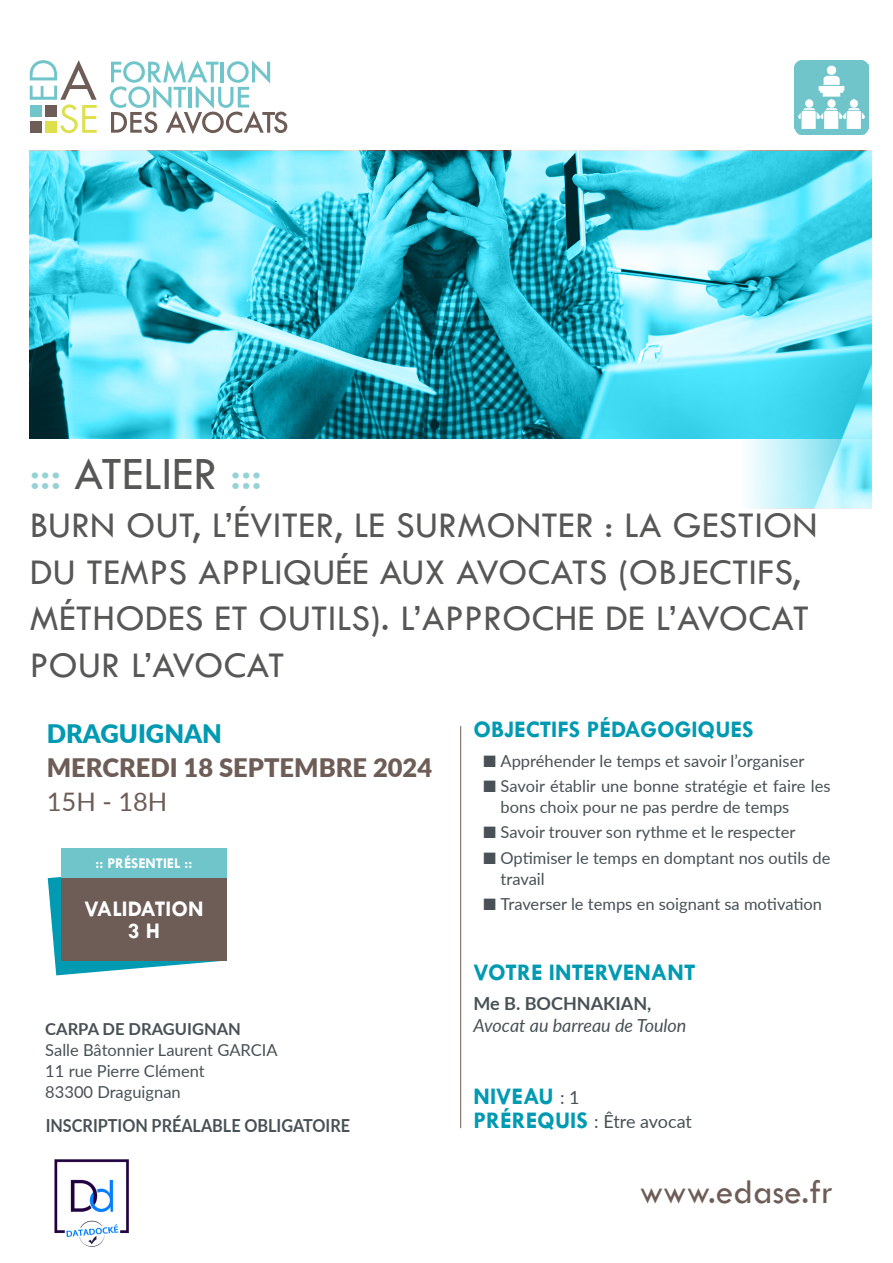
<style>
.page{position:relative;width:893px;height:1263px;background:#fff}
.page>*{position:absolute;margin:0;border:0;box-sizing:border-box;transform-origin:0 0}
.t1{font:48px "Tw Cen";color:#575756}
.t2{font:37.5px/46.5px "Tw Cen";letter-spacing:.01em;color:#575756}
.t3{font:35.25px "Tw Cen";color:#6e5d57}
.t4{font:900 25.5px "Lato";color:#6e5d57}
.t5{font:900 25.5px "Lato";color:#009ab2}
.t6{font:25.5px "Lato";color:#6e5d57}
.t7{font:700 24px "Tw Cen";color:#009ab2}
.t8{font:700 22.5px/22.5px "Tw Cen";color:#fff;text-align:center}
.t9{font:700 18px "Lato";color:#485156;scale:.9 1}
.t10{font:italic 18px "Lato";color:#485156}
.t11{font:18px "Lato";letter-spacing:-.01em;color:#485156}
.t12{font:700 18px "Lato";color:#485156}
.t13{font:16.5px/21px "Lato";color:#485156}
.t14{font:700 16.5px "Lato";color:#485156}
.t15{font:700 15px "Tw Cen";color:#fff}
.s1{color:#95d1d5}
.s2{font-family:"Lato";font-weight:400;font-size:18px;color:#485156}
.s3{font-family:"Tw Cen";font-weight:700;font-size:24px;color:#009ab2}
</style>
<div class="page">
<img style="left:54px;top:1159px;width:75px;height:88px">
<hr style="left:460px;top:726px;width:1px;height:402px;background:#6e5d57">
<svg style="left:30px;top:152px;width:842px;height:287px;background:#4fc2d4"></svg>
<svg style="left:30px;top:60px;width:67px;height:73px"></svg>
<div style="left:30px;top:105px;width:12px;height:12px;background:#70c5ca"></div>
<div style="left:45px;top:105px;width:12px;height:12px;background:#6e5d57"></div>
<div style="left:30px;top:121px;width:12px;height:12px;background:#6e5d57"></div>
<div style="left:45px;top:121px;width:12px;height:12px;background:#dddf4b"></div>
<svg style="left:110px;top:60px;width:177px;height:74px"></svg>
<svg style="left:48px;top:877px;width:173px;height:98px"></svg>
<div style="left:61px;top:877px;width:166px;height:84px;background:#6e5d57"></div>
<div style="left:61px;top:848px;width:166px;height:30px;background:#70c5ca"></div>
<img style="left:794px;top:60px;width:74px;height:74px">
<h1 class="t1" style="left:30px;top:445px;width:234px"><span class="s1">:::</span> ATELIER <span class="s1">:::</span></h1>
<h2 class="t2" style="left:30px;top:502px;width:789px">BURN OUT, L’ÉVITER, LE SURMONTER : LA GESTION DU TEMPS APPLIQUÉE AUX AVOCATS (OBJECTIFS, MÉTHODES ET OUTILS). L’APPROCHE DE L’AVOCAT POUR L’AVOCAT</h2>
<h3 class="t5" style="left:47px;top:714px;width:177px">DRAGUIGNAN</h3>
<h3 class="t4" style="left:47px;top:748px;width:387px">MERCREDI 18 SEPTEMBRE 2024</h3>
<h3 class="t6" style="left:47px;top:783px;width:122px">15H - 18H</h3>
<p class="t15" style="left:96px;top:855px;width:98px">:: PRÉSENTIEL ::</p>
<h3 class="t8" style="left:84px;top:897px;width:121px">VALIDATION<br>3 H</h3>
<p class="t14" style="left:45px;top:1016px;width:197px">CARPA DE DRAGUIGNAN</p>
<p class="t13" style="left:45px;top:1038px;width:234px">Salle Bâtonnier Laurent GARCIA<br>11 rue Pierre Clément<br>83300 Draguignan</p>
<p class="t9" style="left:46px;top:1112px;width:340px">INSCRIPTION PRÉALABLE OBLIGATOIRE</p>
<h3 class="t7" style="left:473px;top:715px;width:282px">OBJECTIFS PÉDAGOGIQUES</h3>
<p class="t13" style="left:483px;top:750px;width:322px">■ Appréhender le temps et savoir l’organiser</p>
<p class="t13" style="left:501px;top:775px;width:331px;text-indent:-17px">■ Savoir établir une bonne stratégie et faire les bons choix pour ne pas perdre de temps</p>
<p class="t13" style="left:483px;top:821px;width:314px">■ Savoir trouver son rythme et le respecter</p>
<p class="t13" style="left:501px;top:846px;width:331px;text-indent:-17px">■ Optimiser le temps en domptant nos outils de travail</p>
<p class="t13" style="left:483px;top:893px;width:340px">■ Traverser le temps en soignant sa motivation</p>
<h3 class="t7" style="left:473px;top:958px;width:223px">VOTRE INTERVENANT</h3>
<p class="t12" style="left:473px;top:990px;width:179px">Me B. BOCHNAKIAN,</p>
<p class="t10" style="left:473px;top:1012px;width:214px">Avocat au barreau de Toulon</p>
<h3 class="t7" style="left:473px;top:1082px;width:108px">NIVEAU <span class="s2">: 1</span></h3>
<p class="t11" style="left:473px;top:1108px;width:220px"><span class="s3">PRÉREQUIS</span> : Être avocat</p>
<h3 class="t3" style="left:640px;top:1170px;width:195px">www.edase.fr</h3>
</div>
